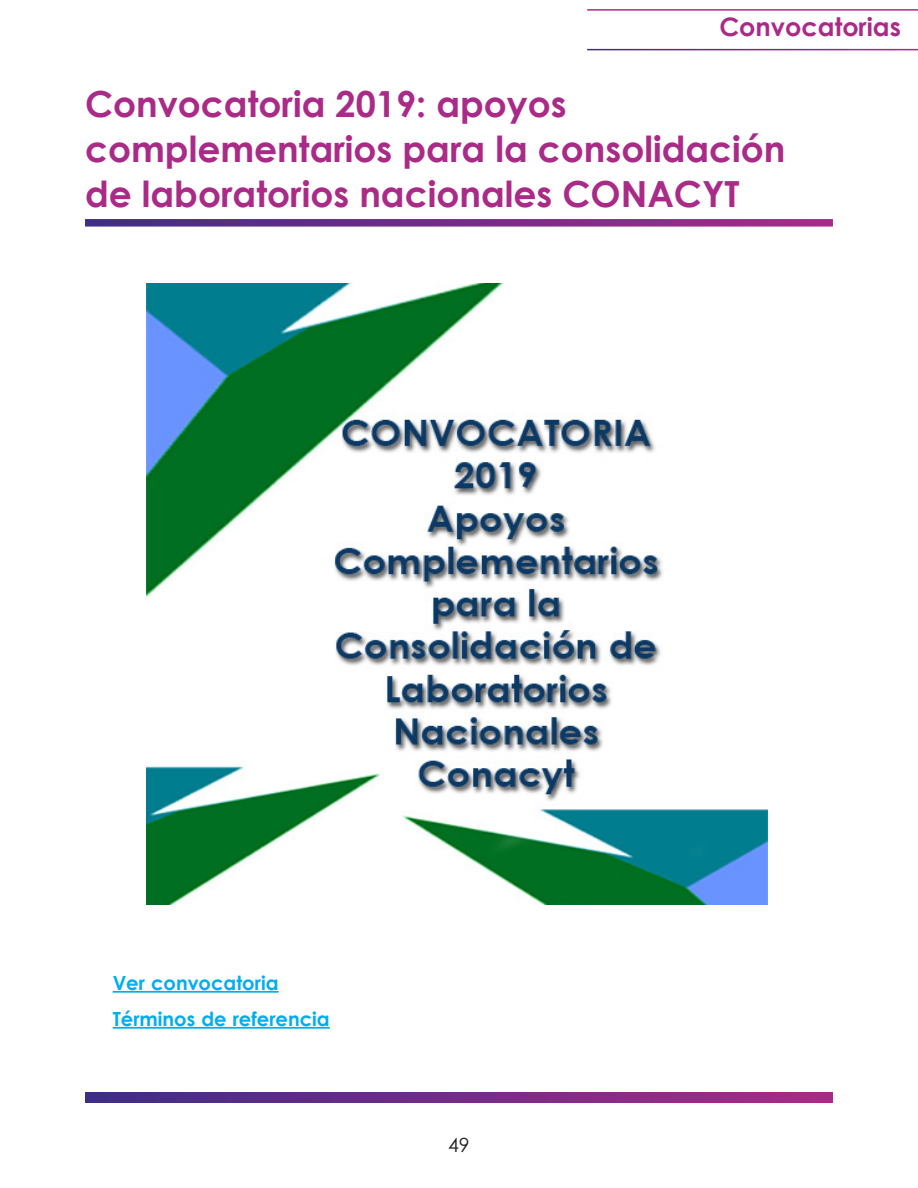
<style>
.page{position:relative;width:918px;height:1188px;background:#fff}
.page>*{position:absolute;margin:0;border:0;box-sizing:border-box;transform-origin:0 0}
.cabeza1Convocatorias{font:700 36px/45px "Century Gothic";color:#aa2b87}
.t1{font:700 25.5px "Century Gothic";color:#aa2b87}
.cuerpoArticulos_sin{font:700 19.5px "Century Gothic";color:#00aeef}
.t2{font:19.5px "Century Gothic";color:#231f20}
</style>
<div class="page">
<hr style="left:587px;top:9px;width:331px;height:2px;background:#aa2b87">
<svg style="left:85px;top:1093px;width:748px;height:10px;background:#732c87"></svg>
<svg style="left:85px;top:219px;width:748px;height:8px;background:#7c398e"></svg>
<img style="left:146px;top:284px;width:621px;height:620px">
<hr style="left:113px;top:991px;width:166px;height:2px;background:#00aeef">
<hr style="left:113px;top:1027px;width:217px;height:2px;background:#00aeef">
<p class="t1" style="left:719px;top:8px;width:183px">Convocatorias</p>
<p class="cabeza1Convocatorias" style="left:85px;top:79px;width:702px">Convocatoria 2019: apoyos complementarios para la consolidación de laboratorios nacionales CONACYT</p>
<p class="cuerpoArticulos_sin" style="left:113px;top:968px;width:167px">Ver convocatoria</p>
<p class="cuerpoArticulos_sin" style="left:113px;top:1004px;width:219px">Términos de referencia</p>
<p class="t2" style="left:448px;top:1131px;width:23px">49</p>
</div>
